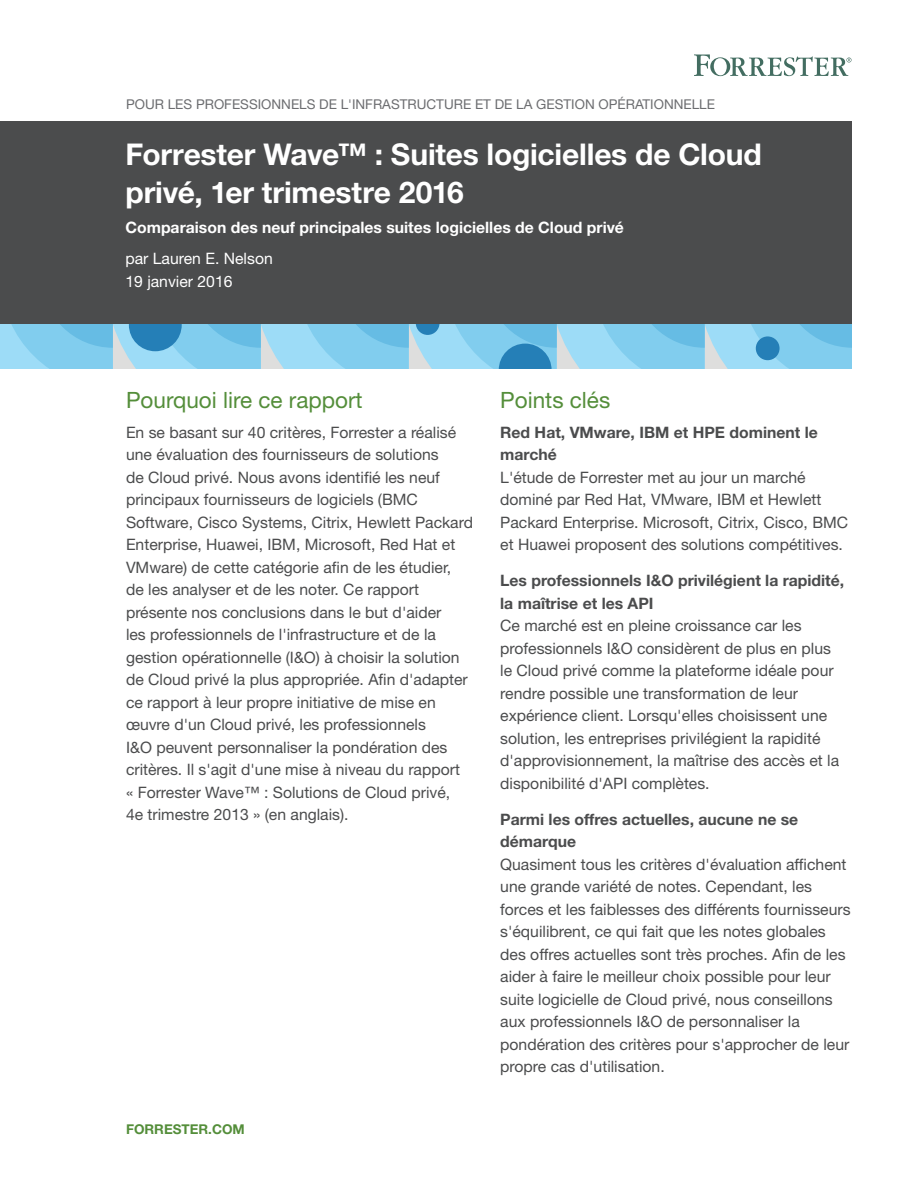
<style>
.page{position:relative;width:918px;height:1188px;background:#fff}
.page>*{position:absolute;margin:0;border:0;box-sizing:border-box;transform-origin:0 0}
.Cover_-_Title{font:700 30px/37.5px "Helvetica Neue LT Std";letter-spacing:-.01em;color:#fff}
.WhyReadTitle{font:22.5px "Helvetica Neue LT Std";color:#548e3a}
.KeyTakeawaysHeader{font:22.5px "Helvetica Neue LT Std";color:#548e3a}
.KeyTakeawaysText{font:15.75px/22.5px "Helvetica Neue LT Std";color:#4b4c4d}
.WhyReadBody{font:15.75px/22.5px "Helvetica Neue LT Std";color:#4b4c4d}
.KeyTakeawaysTitle{font:700 15.75px/22.5px "Helvetica Neue LT Std";color:#4b4c4d}
.Cover_-_Subtitle{font:700 15.75px "Helvetica Neue LT Std";color:#fff}
.Cover_-_Author{font:15.75px "Helvetica Neue LT Std";color:#fff}
.Cover_-_Date{font:15.75px "Helvetica Neue LT Std";color:#fff}
.TOC_-_Date{font:13.5px "Helvetica Neue LT Std";color:#6c6d70}
.t1{font:700 13.5px "Helvetica Neue LT Std";color:#548e3a}
</style>
<div class="page">
<div style="left:0;top:122px;width:852px;height:202px;background:#4b4c4d"></div>
<svg style="left:694px;top:54px;width:157px;height:22px"></svg>
<svg style="left:0;top:324px;width:852px;height:45px;background:#84caea"></svg>
<p class="TOC_-_Date" style="left:126px;top:96px;width:591px">POUR LES PROFESSIONNELS DE L'INFRASTRUCTURE ET DE LA GESTION OPÉRATIONNELLE</p>
<p class="Cover_-_Title" style="left:125px;top:135px;width:638px">Forrester Wave™ : Suites logicielles de Cloud privé, 1er trimestre 2016</p>
<p class="Cover_-_Subtitle" style="left:125px;top:218px;width:500px">Comparaison des neuf principales suites logicielles de Cloud privé</p>
<p class="Cover_-_Author" style="left:125px;top:249px;width:149px">par Lauren E. Nelson</p>
<p class="Cover_-_Date" style="left:125px;top:272px;width:109px">19 janvier 2016</p>
<p class="WhyReadTitle" style="left:126px;top:386px;width:238px">Pourquoi lire ce rapport</p>
<p class="WhyReadBody" style="left:126px;top:421px;width:349px">En se basant sur 40 critères, Forrester a réalisé une évaluation des fournisseurs de solutions<br>de Cloud privé. Nous avons identifié les neuf principaux fournisseurs de logiciels (BMC Software, Cisco Systems, Citrix, Hewlett Packard Enterprise, Huawei, IBM, Microsoft, Red Hat et VMware) de cette catégorie afin de les étudier,<br>de les analyser et de les noter. Ce rapport présente nos conclusions dans le but d'aider<br>les professionnels de l'infrastructure et de la gestion opérationnelle (I&amp;O) à choisir la solution de Cloud privé la plus appropriée. Afin d'adapter ce rapport à leur propre initiative de mise en œuvre d'un Cloud privé, les professionnels<br>I&amp;O peuvent personnaliser la pondération des critères. Il s'agit d'une mise à niveau du rapport<br>« Forrester Wave™ : Solutions de Cloud privé,<br>4e trimestre 2013 » (en anglais).</p>
<p class="t1" style="left:126px;top:1121px;width:120px">FORRESTER.COM</p>
<p class="KeyTakeawaysHeader" style="left:500px;top:386px;width:112px">Points clés</p>
<p class="KeyTakeawaysTitle" style="left:500px;top:420px;width:319px">Red Hat, VMware, IBM et HPE dominent le marché</p>
<p class="KeyTakeawaysText" style="left:500px;top:466px;width:349px">L'étude de Forrester met au jour un marché dominé par Red Hat, VMware, IBM et Hewlett Packard Enterprise. Microsoft, Citrix, Cisco, BMC et Huawei proposent des solutions compétitives.</p>
<p class="KeyTakeawaysTitle" style="left:500px;top:569px;width:346px">Les professionnels I&amp;O privilégient la rapidité, la maîtrise et les API</p>
<p class="KeyTakeawaysText" style="left:500px;top:614px;width:341px">Ce marché est en pleine croissance car les professionnels I&amp;O considèrent de plus en plus le Cloud privé comme la plateforme idéale pour rendre possible une transformation de leur expérience client. Lorsqu'elles choisissent une solution, les entreprises privilégient la rapidité d'approvisionnement, la maîtrise des accès et la disponibilité d'API complètes.</p>
<p class="KeyTakeawaysTitle" style="left:500px;top:807px;width:300px">Parmi les offres actuelles, aucune ne se démarque</p>
<p class="KeyTakeawaysText" style="left:500px;top:853px;width:352px">Quasiment tous les critères d'évaluation affichent une grande variété de notes. Cependant, les forces et les faiblesses des différents fournisseurs s'équilibrent, ce qui fait que les notes globales des offres actuelles sont très proches. Afin de les aider à faire le meilleur choix possible pour leur suite logicielle de Cloud privé, nous conseillons aux professionnels I&amp;O de personnaliser la pondération des critères pour s'approcher de leur propre cas d'utilisation.</p>
</div>
